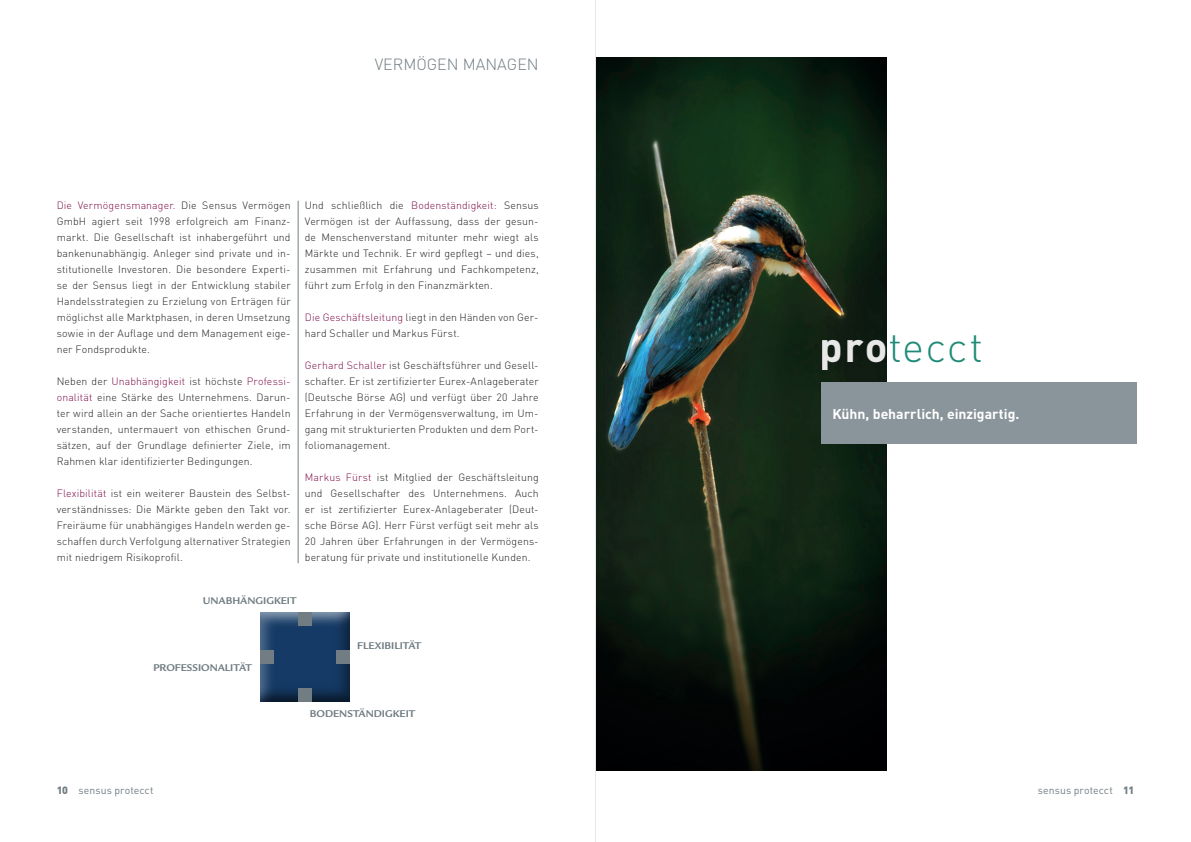
<style>
.page{position:relative;width:1191px;height:842px;background:#fff}
.page>*{position:absolute;margin:0;border:0;box-sizing:border-box;transform-origin:0 0}
.t1{font:300 42px "DIN";letter-spacing:.02em;color:#047e66}
.t2{font:300 16px "DIN";color:#717d83}
.t3{font:700 14px "DIN";color:#fff}
.t4{font:700 10.7px "Legacy Sans";color:#717d83}
.t5{font:300 10.5px/16px "DIN";letter-spacing:.01em;color:#231f20;text-align:justify}
.t6{font:10.5px "DIN";letter-spacing:.005em;color:#717d83}
.s1{color:#7e0c49}
.s2{font-weight:700;color:#fff}
.s3{font-weight:900}
</style>
<div class="page">
<img style="left:596px;top:57px;width:290px;height:713px">
<div style="left:821px;top:382px;width:315px;height:62px;background:#8a949b"></div>
<hr style="left:595px;top:0;width:1px;height:842px;background:#e6e7e9">
<hr style="left:298px;top:201px;width:1px;height:362px;background:#717d83">
<svg style="left:260px;top:612px;width:90px;height:89px;background:#1e3f65"></svg>
<div style="left:260px;top:650px;width:14px;height:13px;background:#717d83"></div>
<div style="left:298px;top:612px;width:14px;height:14px;background:#717d83"></div>
<div style="left:336px;top:650px;width:13px;height:13px;background:#717d83"></div>
<div style="left:298px;top:688px;width:14px;height:13px;background:#717d83"></div>
<h2 class="t2" style="left:375px;top:54px;width:166px">VERMÖGEN MANAGEN</h2>
<p class="t5" style="left:57px;top:197px;width:235px"><span class="s1">Die Vermögensmanager.</span> Die Sensus Vermögen GmbH agiert seit 1998 erfolgreich am Finanz&shy;markt. Die Gesellschaft ist inhabergeführt und bankenunabhängig. Anleger sind private und in&shy;stitutionelle Investoren. Die besondere Experti&shy;se der Sensus liegt in der Entwicklung stabiler Handelsstrategien zu Erzielung von Erträgen für möglichst alle Marktphasen, in deren Umsetzung sowie in der Auflage und dem Management eige&shy;ner Fondsprodukte.</p>
<p class="t5" style="left:57px;top:373px;width:235px">Neben der <span class="s1">Unabhängigkeit</span> ist höchste <span class="s1">Professi&shy;onalität</span> eine Stärke des Unternehmens. Darun&shy;ter wird allein an der Sache orientiertes Handeln verstanden, untermauert von ethischen Grund&shy;sätzen, auf der Grundlage definierter Ziele, im Rahmen klar identifizierter Bedingungen.</p>
<p class="t5" style="left:57px;top:485px;width:235px"><span class="s1">Flexibilität</span> ist ein weiterer Baustein des Selbst&shy;verständnisses: Die Märkte geben den Takt vor.<br>Freiräume für unabhängiges Handeln werden ge&shy;schaffen durch Verfolgung alternativer Strategien mit niedrigem Risikoprofil.</p>
<p class="t5" style="left:305px;top:197px;width:235px">Und schließlich die <span class="s1">Bodenständigkeit:</span> Sensus Vermögen ist der Auffassung, dass der gesun&shy;de Menschenverstand mitunter mehr wiegt als Märkte und Technik. Er wird gepflegt – und dies, zusammen mit Erfahrung und Fachkompetenz, führt zum Erfolg in den Finanzmärkten.</p>
<p class="t5" style="left:305px;top:309px;width:235px"><span class="s1">Die Geschäftsleitung</span> liegt in den Händen von Ger&shy;hard Schaller und Markus Fürst.</p>
<p class="t5" style="left:305px;top:357px;width:235px"><span class="s1">Gerhard Schaller</span> ist Geschäftsführer und Gesell&shy;schafter. Er ist zertifizierter Eurex-Anlageberater (Deutsche Börse AG) und verfügt über 20 Jahre Erfahrung in der Vermögensverwaltung, im Um&shy;gang mit strukturierten Produkten und dem Port&shy;foliomanagement.</p>
<p class="t5" style="left:305px;top:469px;width:235px"><span class="s1">Markus Fürst</span> ist Mitglied der Geschäftsleitung und Gesellschafter des Unternehmens. Auch er ist zertifizierter Eurex-Anlageberater (Deut&shy;sche Börse AG). Herr Fürst verfügt seit mehr als 20 Jahren über Erfahrungen in der Vermögens&shy;beratung für private und institutionelle Kunden.</p>
<p class="t4" style="left:203px;top:594px;width:95px">UNABHÄNGIGKEIT</p>
<p class="t4" style="left:153px;top:661px;width:100px">PROFESSIONALITÄT</p>
<p class="t4" style="left:357px;top:639px;width:65px">FLEXIBILITÄT</p>
<p class="t4" style="left:310px;top:708px;width:107px">BODENSTÄNDIGKEIT</p>
<h1 class="t1" style="left:819px;top:321px;width:165px"><span class="s2">pro</span>tecct</h1>
<h3 class="t3" style="left:832px;top:405px;width:188px">Kühn, beharrlich, einzigartig.</h3>
<p class="t6" style="left:57px;top:784px;width:98px"><span class="s3">10</span> sensus protecct</p>
<p class="t6" style="left:1038px;top:784px;width:98px">sensus protecct <span class="s3">11</span></p>
</div>
